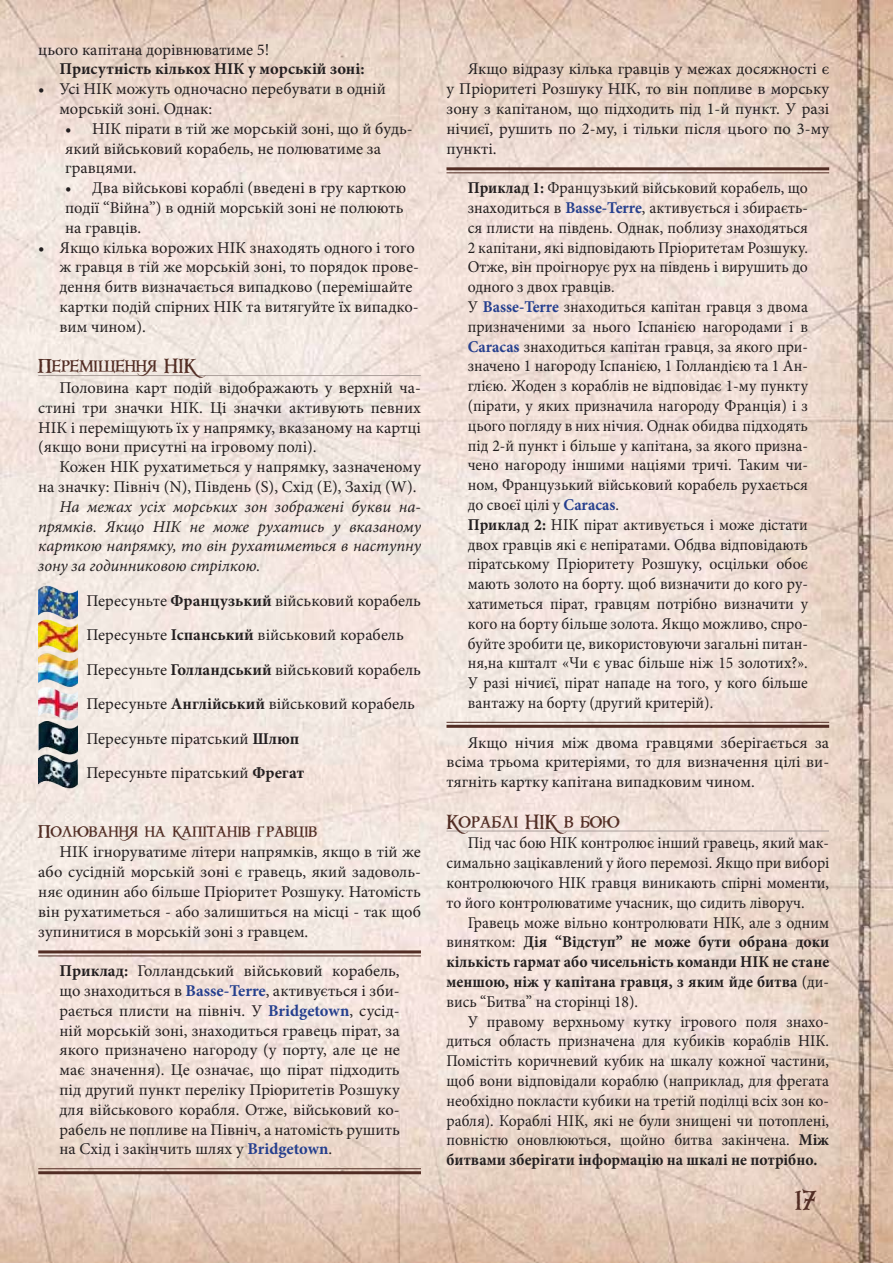
<style>
.page{position:relative;width:893px;height:1263px;background:#fff}
.page>*{position:absolute;margin:0;border:0;box-sizing:border-box;transform-origin:0 0}
.t1{font:24px "Windlass";color:#522d24}
.t2{font:18px "Ukr Windlass";color:#522d24}
.t3{font:16.5px/19.8px "Minion Pro";color:#231f20}
.t4{font:16.5px/19.8px "Minion Pro";color:#231f20;text-align:justify;scale:.95 1}
.t5{font:700 16.5px/19.8px "Minion Pro";color:#231f20;text-align:justify;scale:.95 1}
.t6{font:italic 16.5px/19.8px "Minion Pro";color:#231f20;text-align:justify}
.t7{font:700 16.5px "Minion Pro";color:#231f20}
.t8{font:16.5px "Ukr Windlass";color:#522d24}
.s1{font-weight:700}
.s2{font-weight:700;color:#253f8e}
.s3{font-weight:400}
</style>
<div class="page">
<img style="left:0;top:0;width:893px;height:1263px">
<hr style="left:38px;top:375px;width:383px;height:1px;background:#ab9f9b">
<hr style="left:38px;top:950px;width:383px;height:3px;background:#522d24">
<hr style="left:38px;top:955px;width:383px;height:1px;background:#522d24">
<hr style="left:38px;top:1168px;width:383px;height:1px;background:#522d24">
<hr style="left:38px;top:1171px;width:383px;height:3px;background:#522d24">
<img style="left:38px;top:581px;width:40px;height:213px">
<hr style="left:446px;top:831px;width:383px;height:1px;background:#ab9f9b">
<hr style="left:446px;top:167px;width:383px;height:3px;background:#522d24">
<hr style="left:446px;top:172px;width:383px;height:1px;background:#522d24">
<hr style="left:446px;top:722px;width:383px;height:1px;background:#522d24">
<hr style="left:446px;top:725px;width:383px;height:3px;background:#522d24">
<p class="t3" style="left:38px;top:39px;width:233px">цього капітана дорівнюватиме 5!</p>
<p class="t7" style="left:60px;top:57px;width:307px">Присутність кількох НІК у морській зоні:</p>
<p class="t3" style="left:60px;top:79px;width:328px;text-indent:-21px">• Усі НІК можуть одночасно перебувати в одній морській зоні. Однак:</p>
<p class="t3" style="left:65px;top:119px;width:349px">• НІК пірати в тій же морській зоні, що й будь&shy;який військовий корабель, не полюватиме за гравцями.</p>
<p class="t3" style="left:65px;top:178px;width:342px">• Два військові кораблі (введені в гру карткою події “Війна”) в одній морській зоні не полюють на гравців.</p>
<p class="t3" style="left:60px;top:237px;width:361px;text-indent:-21px">• Якщо кілька ворожих НІК знаходять одного і того ж гравця в тій же морській зоні, то порядок прове&shy;дення битв визначається випадково (перемішайте картки подій спірних НІК та витягуйте їх випадко&shy;вим чином).</p>
<p class="t2" style="left:38px;top:354px;width:169px">ПереміщенняНІК</p>
<p class="t3" style="left:38px;top:378px;width:384px;text-align:justify;text-indent:21px">Половина карт подій відображають у верхній ча&shy;стині три значки НІК. Ці значки активують певних НІК і переміщують їх у напрямку, вказаному на картці (якщо вони присутні на ігровому полі).</p>
<p class="t3" style="left:38px;top:457px;width:384px;text-align:right">Кожен НІК рухатиметься у напрямку, зазначеному<br>на значку: Північ (N), Південь (S), Схід (E), Захід (W).</p>
<p class="t6" style="left:38px;top:497px;width:384px;text-indent:21px">На межах усіх морських зон зображені букви на&shy;прямків. Якщо НІК не може рухатись у вказаному карткою напрямку, то він рухатиметься в наступну зону за годинниковою стрілкою.</p>
<p class="t3" style="left:86px;top:583px;width:336px;line-height:34.5px">Пересуньте <span class="s1">Французький</span> військовий корабель Пересуньте <span class="s1">Іспанський</span> військовий корабель Пересуньте <span class="s1">Голландський</span> військовий корабель Пересуньте <span class="s1">Англійський</span> військовий корабель Пересуньте піратський <span class="s1">Шлюп<br></span>Пересуньте піратський <span class="s1">Фрегат</span></p>
<p class="t8" style="left:38px;top:820px;width:280px">Полюванняна капітанів гравців</p>
<p class="t3" style="left:38px;top:842px;width:384px;text-align:justify;text-indent:21px">НІК ігноруватиме літери напрямків, якщо в тій же або сусідній морській зоні є гравець, який задоволь&shy;няє одинин або більше Пріоритет Розшуку. Натомість він рухатиметься - або залишиться на місці - так щоб зупинитися в морській зоні з гравцем.</p>
<p class="t3" style="left:60px;top:961px;width:342px;text-align:justify"><span class="s1">Приклад:</span> Голландський військовий корабель, що знаходиться в <span class="s2">Basse-Terre</span>, активується і зби&shy;рається плисти на північ. У <span class="s2">Bridgetown</span>, сусід&shy;ній морській зоні, знаходиться гравець пірат, за якого призначено нагороду (у порту, але це не має значення). Це означає, що пірат підходить під другий пункт переліку Пріоритетів Розшуку для військового корабля. Отже, військовий ко&shy;рабель не попливе на Північ, а натомість рушить на Схід і закінчить шлях у <span class="s2">Bridgetown</span>.</p>
<p class="t3" style="left:446px;top:59px;width:384px;text-align:justify;text-indent:21px">Якщо відразу кілька гравців у межах досяжності є у Пріоритеті Розшуку НІК, то він попливе в морську зону з капітаном, що підходить під 1-й пункт. У разі нічиєї, рушить по 2-му, і тільки після цього по 3-му пункті.</p>
<p class="t4" style="left:468px;top:178px;width:360px;text-align:left"><span class="s1">Приклад 1:</span> Французький військовий корабель, що знаходиться в <span class="s2">Basse-Terre</span>, активується і збираєть&shy;ся плисти на південь. Однак, поблизу знаходяться 2 капітани, які відповідають Пріоритетам Розшуку.<br>Отже, він проігнорує рух на південь і вирушить до одного з двох гравців.<br>У <span class="s2">Basse-Terre</span> знаходиться капітан гравця з двома призначеними за нього Іспанією нагородами і в <span class="s2">Caracas</span> знаходиться капітан гравця, за якого при&shy;значено 1 нагороду Іспанією, 1 Голландією та 1 Ан&shy;глією. Жоден з кораблів не відповідає 1-му пункту (пірати, у яких призначила нагороду Франція) і з цього погляду в них нічия. Однак обидва підходять під 2-й пункт і більше у капітана, за якого призна&shy;чено нагороду іншими націями тричі. Таким чи&shy;ном, Французький військовий корабель рухається до своєї цілі у <span class="s2">Caracas</span>.<br><span class="s1">Приклад 2:</span> НІК пірат активується і може дістати двох гравців які є непіратами. Обдва відповідають піратському Пріоритету Розшуку, осцільки обоє мають золото на борту. щоб визначити до кого ру&shy;хатиметься пірат, гравцям потрібно визначити у кого на борту більше золота. Якщо можливо, спро&shy;буйте зробити це, використовуючи загальні питан&shy;ня,на кшталт «Чи є увас більше ніж 15 золотих?».<br>У разі нічиєї, пірат нападе на того, у кого більше вантажу на борту (другий критерій).</p>
<p class="t3" style="left:446px;top:732px;width:384px;text-align:justify;text-indent:21px">Якщо нічия між двома гравцями зберігається за всіма трьома критеріями, то для визначення цілі ви&shy;тягніть картку капітана випадковим чином.</p>
<p class="t2" style="left:446px;top:809px;width:175px">Кораблі НІКв бою</p>
<p class="t4" style="left:446px;top:833px;width:404px;text-indent:21px">Під час бою НІК контролює інший гравець, який мак&shy;симально зацікавлений у його перемозі. Якщо при виборі контролюючого НІК гравця виникають спірні моменти, то його контролюватиме учасник, що сидить ліворуч.</p>
<p class="t5" style="left:446px;top:912px;width:404px;text-indent:21px"><span class="s3">Гравець може вільно контролювати НІК, але з одним винятком:</span> Дія “Відступ” не може бути обрана доки кількість гармат або чисельність команди НІК не стане меншою, ніж у капітана гравця, з яким йде битва <span class="s3">(ди&shy;вись “Битва” на сторінці 18).</span></p>
<p class="t4" style="left:446px;top:1011px;width:404px;text-indent:21px">У правому верхньому кутку ігрового поля знахо&shy;диться область призначена для кубиків кораблів НІК.<br>Помістіть коричневий кубик на шкалу кожної частини, щоб вони відповідали кораблю (наприклад, для фрегата необхідно покласти кубики на третій поділці всіх зон ко&shy;рабля). Кораблі НІК, які не були знищені чи потоплені, повністю оновлюються, щойно битва закінчена. <span class="s1">Між битвами зберігати інформацію на шкалі не потрібно.</span></p>
<h1 class="t1" style="left:795px;top:1183px;width:23px">17</h1>
</div>
